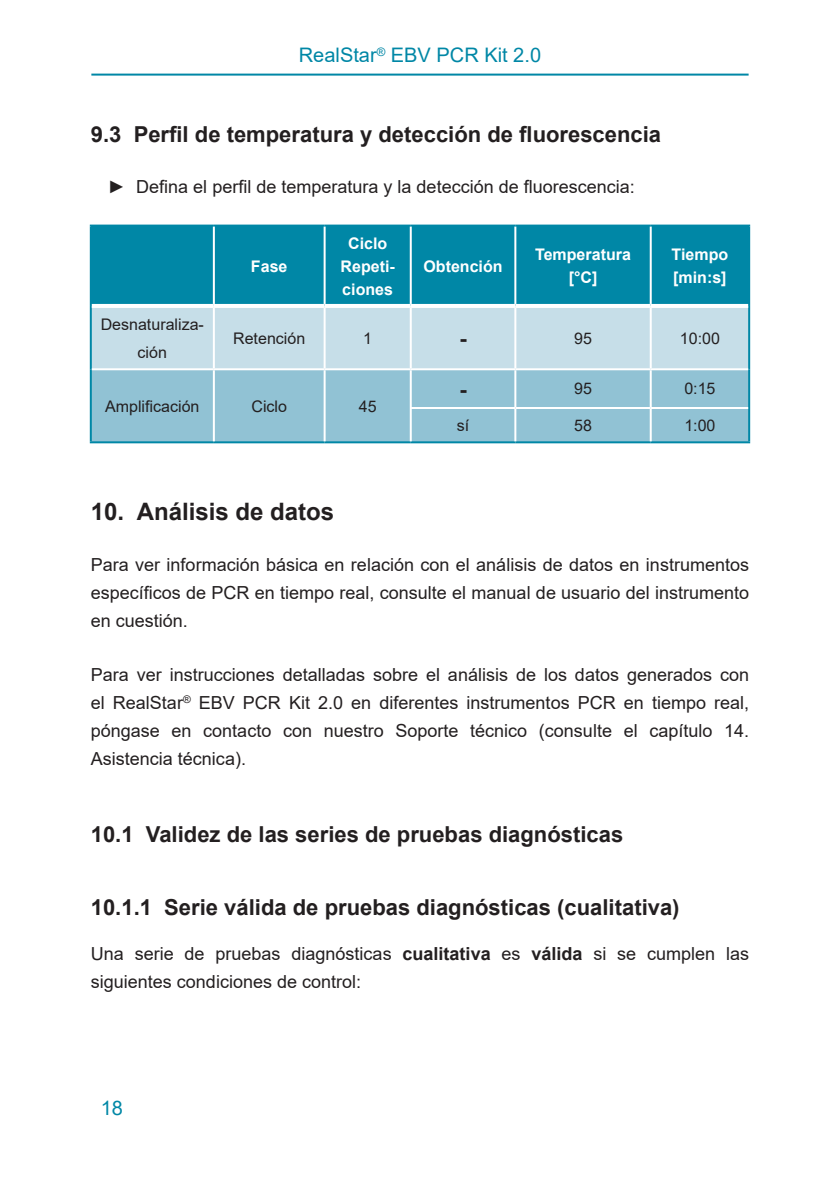
<style>
.page{position:relative;width:840px;height:1191px;background:#fff}
.page>*{position:absolute;margin:0;border:0;box-sizing:border-box;transform-origin:0 0}
.Level_1{font:700 24px "Arial";color:#231f20}
.Level_2{font:700 22px "Arial";color:#231f20}
.Level_3{font:700 22px "Arial";color:#231f20}
.Mengentext_zentriert{font:700 22px "Arial";color:#231f20}
.Seitenkopf{font:20px "Arial";color:#0087a6}
.Mengentext{font:18px/28px "Arial";color:#231f20;text-align:justify}
.Mengentext_zentriert-2{font:16px/28px "Arial";color:#231f20;text-align:center}
.Kopfzeile{font:700 16px/23px "Arial";color:#fff}
.s1{font-weight:700}
</style>
<div class="page">
<hr style="left:91px;top:74px;width:657px;height:2px;background:#0087a6">
<div style="left:92px;top:227px;width:655px;height:77px;background:#0087a6"></div>
<div style="left:92px;top:308px;width:655px;height:60px;background:#c6dee8"></div>
<div style="left:92px;top:370px;width:655px;height:71px;background:#91c2d4"></div>
<hr style="left:90px;top:306px;width:2px;height:63px;background:#0087a6">
<hr style="left:90px;top:369px;width:2px;height:39px;background:#0087a6">
<hr style="left:90px;top:408px;width:2px;height:33px;background:#0087a6">
<hr style="left:90px;top:441px;width:124px;height:2px;background:#0087a6">
<hr style="left:214px;top:441px;width:110px;height:2px;background:#0087a6">
<hr style="left:324px;top:441px;width:86px;height:2px;background:#0087a6">
<hr style="left:410px;top:441px;width:105px;height:2px;background:#0087a6">
<hr style="left:515px;top:441px;width:135px;height:2px;background:#0087a6">
<hr style="left:650px;top:441px;width:99px;height:2px;background:#0087a6">
<hr style="left:90px;top:225px;width:124px;height:2px;background:#0087a6">
<hr style="left:90px;top:227px;width:2px;height:79px;background:#0087a6">
<hr style="left:214px;top:225px;width:110px;height:2px;background:#0087a6">
<hr style="left:213px;top:227px;width:2px;height:77px;background:#fff">
<hr style="left:324px;top:225px;width:86px;height:2px;background:#0087a6">
<hr style="left:323px;top:227px;width:2px;height:77px;background:#fff">
<hr style="left:410px;top:225px;width:105px;height:2px;background:#0087a6">
<hr style="left:409px;top:227px;width:2px;height:77px;background:#fff">
<hr style="left:515px;top:225px;width:135px;height:2px;background:#0087a6">
<hr style="left:514px;top:227px;width:2px;height:77px;background:#fff">
<hr style="left:650px;top:225px;width:99px;height:2px;background:#0087a6">
<hr style="left:747px;top:227px;width:2px;height:79px;background:#0087a6">
<hr style="left:747px;top:306px;width:2px;height:63px;background:#0087a6">
<hr style="left:747px;top:369px;width:2px;height:39px;background:#0087a6">
<hr style="left:747px;top:408px;width:2px;height:33px;background:#0087a6">
<hr style="left:649px;top:227px;width:2px;height:77px;background:#fff">
<hr style="left:213px;top:308px;width:2px;height:60px;background:#fff">
<hr style="left:323px;top:308px;width:2px;height:60px;background:#fff">
<hr style="left:409px;top:308px;width:2px;height:60px;background:#fff">
<hr style="left:514px;top:308px;width:2px;height:60px;background:#fff">
<hr style="left:649px;top:308px;width:2px;height:60px;background:#fff">
<hr style="left:213px;top:370px;width:2px;height:38px;background:#fff">
<hr style="left:323px;top:370px;width:2px;height:38px;background:#fff">
<hr style="left:409px;top:370px;width:2px;height:37px;background:#fff">
<hr style="left:514px;top:370px;width:2px;height:37px;background:#fff">
<hr style="left:649px;top:370px;width:2px;height:37px;background:#fff">
<hr style="left:213px;top:408px;width:2px;height:33px;background:#fff">
<hr style="left:323px;top:408px;width:2px;height:33px;background:#fff">
<hr style="left:409px;top:407px;width:106px;height:2px;background:#fff">
<hr style="left:409px;top:409px;width:2px;height:32px;background:#fff">
<hr style="left:515px;top:407px;width:135px;height:2px;background:#fff">
<hr style="left:514px;top:409px;width:2px;height:32px;background:#fff">
<hr style="left:650px;top:407px;width:97px;height:2px;background:#fff">
<hr style="left:649px;top:409px;width:2px;height:32px;background:#fff">
<p class="Seitenkopf" style="left:299px;top:41px;width:244px">RealStar<sup>®</sup> EBV PCR Kit 2.0</p>
<p class="Level_2" style="left:91px;top:119px;width:571px">9.3 Perfil de temperatura y detección de fluorescencia</p>
<p class="Mengentext" style="left:108px;top:172px;width:528px">► Defina el perfil de temperatura y la detección de fluorescencia:</p>
<p class="Kopfzeile" style="left:251px;top:255px;width:38px">Fase</p>
<p class="Kopfzeile" style="left:348px;top:232px;width:41px">Ciclo</p>
<p class="Kopfzeile" style="left:340px;top:255px;width:56px">Repeti&shy;ciones</p>
<p class="Kopfzeile" style="left:423px;top:255px;width:81px">Obtención</p>
<p class="Kopfzeile" style="left:535px;top:243px;width:97px">Temperatura</p>
<p class="Kopfzeile" style="left:568px;top:266px;width:30px">[°C]</p>
<p class="Kopfzeile" style="left:671px;top:243px;width:58px">Tiempo</p>
<p class="Kopfzeile" style="left:673px;top:266px;width:55px">[min:s]</p>
<p class="Mengentext_zentriert-2" style="left:101px;top:310px;width:105px">Desnaturaliza&shy;ción</p>
<p class="Mengentext_zentriert-2" style="left:233px;top:324px;width:74px">Retención</p>
<p class="Mengentext_zentriert-2" style="left:363px;top:324px;width:10px">1</p>
<p class="Mengentext_zentriert" style="left:459px;top:323px;width:9px">-</p>
<p class="Mengentext_zentriert-2" style="left:574px;top:324px;width:19px">95</p>
<p class="Mengentext_zentriert-2" style="left:679px;top:324px;width:42px">10:00</p>
<p class="Mengentext_zentriert-2" style="left:105px;top:392px;width:96px">Amplificación</p>
<p class="Mengentext_zentriert-2" style="left:251px;top:392px;width:37px">Ciclo</p>
<p class="Mengentext_zentriert-2" style="left:358px;top:392px;width:19px">45</p>
<p class="Mengentext_zentriert" style="left:459px;top:373px;width:9px">-</p>
<p class="Mengentext_zentriert-2" style="left:574px;top:375px;width:19px">95</p>
<p class="Mengentext_zentriert-2" style="left:684px;top:375px;width:33px">0:15</p>
<p class="Mengentext_zentriert-2" style="left:456px;top:411px;width:14px">sí</p>
<p class="Mengentext_zentriert-2" style="left:574px;top:411px;width:19px">58</p>
<p class="Mengentext_zentriert-2" style="left:684px;top:411px;width:33px">1:00</p>
<p class="Level_1" style="left:91px;top:495px;width:245px">10. Análisis de datos</p>
<p class="Mengentext" style="left:91px;top:550px;width:659px">Para ver información básica en relación con el análisis de datos en instrumentos específicos de PCR en tiempo real, consulte el manual de usuario del instrumento en cuestión.</p>
<p class="Mengentext" style="left:91px;top:660px;width:659px">Para ver instrucciones detalladas sobre el análisis de los datos generados con el RealStar<sup>®</sup> EBV PCR Kit 2.0 en diferentes instrumentos PCR en tiempo real, póngase en contacto con nuestro Soporte técnico (consulte el capítulo 14.<br>Asistencia técnica).</p>
<p class="Level_2" style="left:91px;top:818px;width:533px">10.1 Validez de las series de pruebas diagnósticas</p>
<p class="Level_3" style="left:91px;top:891px;width:590px">10.1.1 Serie válida de pruebas diagnósticas (cualitativa)</p>
<p class="Mengentext" style="left:91px;top:939px;width:659px">Una serie de pruebas diagnósticas <span class="s1">cualitativa</span> es <span class="s1">válida</span> si se cumplen las siguientes condiciones de control:</p>
<p class="Seitenkopf" style="left:101px;top:1094px;width:24px">18</p>
</div>
